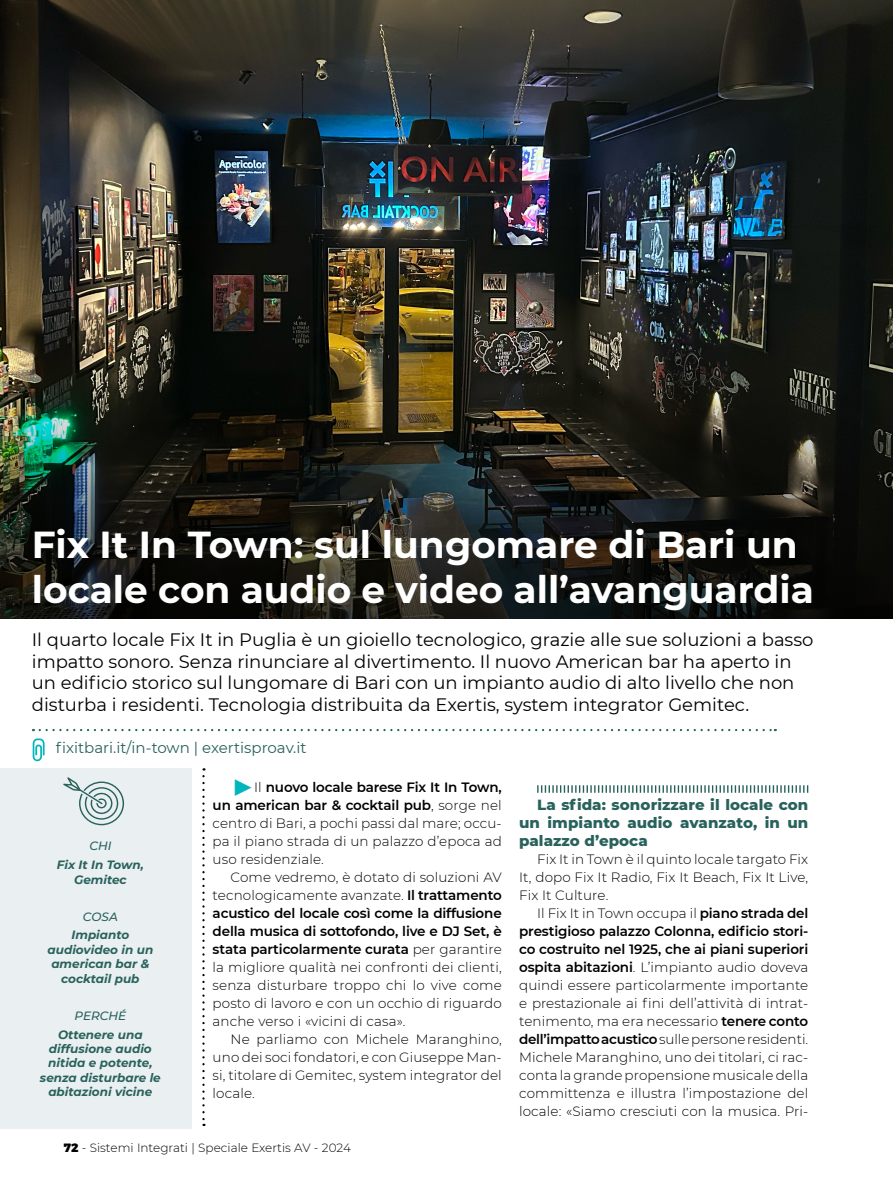
<style>
.page{position:relative;width:893px;height:1191px;background:#fff}
.page>*{position:absolute;margin:0;border:0;box-sizing:border-box;transform-origin:0 0}
.Testo{font:300 39px "Montserrat";color:#00b6bd}
.Titolo{font:700 37.5px/45px "Montserrat";color:#fff}
.Sottotitolo{font:18px/21.6px "Montserrat";color:#000}
.Capitoletto{font:800 15px/18px "Montserrat";letter-spacing:.005em;color:#29625c;text-align:justify}
.Keywords{font:15px "Montserrat";color:#29625c}
.Testo-2{font:300 13.5px/18px "Montserrat";letter-spacing:.01em;color:#000;text-align:justify}
.Caption_Testo_NERO{font:italic 700 12px/14.4px "Montserrat";color:#29625c;text-align:center}
.t1{font:300 12px "Montserrat";color:#000}
.Caption_Testo_NERO-2{font:italic 500 12px "Montserrat";color:#29625c}
.s1{font-weight:600}
.s2{font-weight:900}
</style>
<div class="page">
<img style="left:0;top:0;width:893px;height:225px">
<svg style="left:537px;top:785px;width:271px;height:7px"></svg>
<svg style="left:202px;top:776px;width:3px;height:350px"></svg>
<img style="left:0;top:225px;width:893px;height:393px">
<svg style="left:40px;top:729px;width:736px;height:2px"></svg>
<svg style="left:33px;top:738px;width:12px;height:23px"></svg>
<div style="left:0;top:768px;width:191px;height:360px;background:#eaeff2"></div>
<svg style="left:63px;top:777px;width:61px;height:48px"></svg>
<p class="Titolo" style="left:32px;top:520px;width:784px">Fix It In Town: sul lungomare di Bari un locale con audio e video all’avanguardia</p>
<p class="Sottotitolo" style="left:32px;top:628px;width:783px">Il quarto locale Fix It in Puglia è un gioiello tecnologico, grazie alle sue soluzioni a basso impatto sonoro. Senza rinunciare al divertimento. Il nuovo American bar ha aperto in un edificio storico sul lungomare di Bari con un impianto audio di alto livello che non disturba i residenti. Tecnologia distribuita da Exertis, system integrator Gemitec.</p>
<p class="Keywords" style="left:56px;top:737px;width:252px">fixitbari.it/in-town | exertisproav.it</p>
<p class="Caption_Testo_NERO-2" style="left:89px;top:837px;width:24px">CHI</p>
<p class="Caption_Testo_NERO" style="left:57px;top:857px;width:89px">Fix It In Town,<br>Gemitec</p>
<p class="Caption_Testo_NERO-2" style="left:83px;top:908px;width:36px">COSA</p>
<p class="Caption_Testo_NERO" style="left:48px;top:927px;width:107px">Impianto audiovideo in un american bar &amp; cocktail pub</p>
<p class="Caption_Testo_NERO-2" style="left:75px;top:1007px;width:53px">PERCHÉ</p>
<p class="Caption_Testo_NERO" style="left:40px;top:1026px;width:122px">Ottenere una diffusione audio nitida e potente, senza disturbare le abitazioni vicine</p>
<p class="Testo" style="left:231px;top:758px;width:25px">▶</p>
<p class="Testo-2" style="left:213px;top:778px;width:291px;text-indent:41px">Il <span class="s1">nuovo locale barese Fix It In Town, un american bar &amp; cocktail pub</span>, sorge nel centro di Bari, a pochi passi dal mare; occu&shy;pa il piano strada di un palazzo d’epoca ad uso residenziale.</p>
<p class="Testo-2" style="left:213px;top:868px;width:291px;text-indent:18px">Come vedremo, è dotato di soluzioni AV tecnologicamente avanzate. <span class="s1">Il trattamento acustico del locale così come la diffusione della musica di sottofondo, live e DJ Set, è stata particolarmente curata</span> per garantire la migliore qualità nei confronti dei clienti, senza disturbare troppo chi lo vive come posto di lavoro e con un occhio di riguardo anche verso i «vicini di casa».</p>
<p class="Testo-2" style="left:213px;top:1030px;width:291px;text-indent:18px">Ne parliamo con Michele Maranghino, uno dei soci fondatori, e con Giuseppe Man&shy;si, titolare di Gemitec, system integrator del locale.</p>
<p class="t1" style="left:64px;top:1140px;width:289px"><span class="s2">72</span> - Sistemi Integrati | Speciale Exertis AV - 2024</p>
<p class="Capitoletto" style="left:519px;top:795px;width:291px;text-indent:18px">La sfida: sonorizzare il locale con un impianto audio avanzato, in un palazzo d’epoca</p>
<p class="Testo-2" style="left:519px;top:850px;width:291px;text-indent:18px">Fix It in Town è il quinto locale targato Fix It, dopo Fix It Radio, Fix It Beach, Fix It Live, Fix It Culture.</p>
<p class="Testo-2" style="left:519px;top:904px;width:291px;text-indent:18px">Il Fix It in Town occupa il <span class="s1">piano strada del prestigioso palazzo Colonna, edificio stori&shy;co costruito nel 1925, che ai piani superiori ospita abitazioni</span>. L’impianto audio doveva quindi essere particolarmente importante e prestazionale ai fini dell’attività di intrat&shy;tenimento, ma era necessario <span class="s1">tenere conto dell’impatto acustico</span> sulle persone residenti.<br>Michele Maranghino, uno dei titolari, ci rac&shy;conta la grande propensione musicale della committenza e illustra l’impostazione del locale: «Siamo cresciuti con la musica. Pri-</p>
</div>
